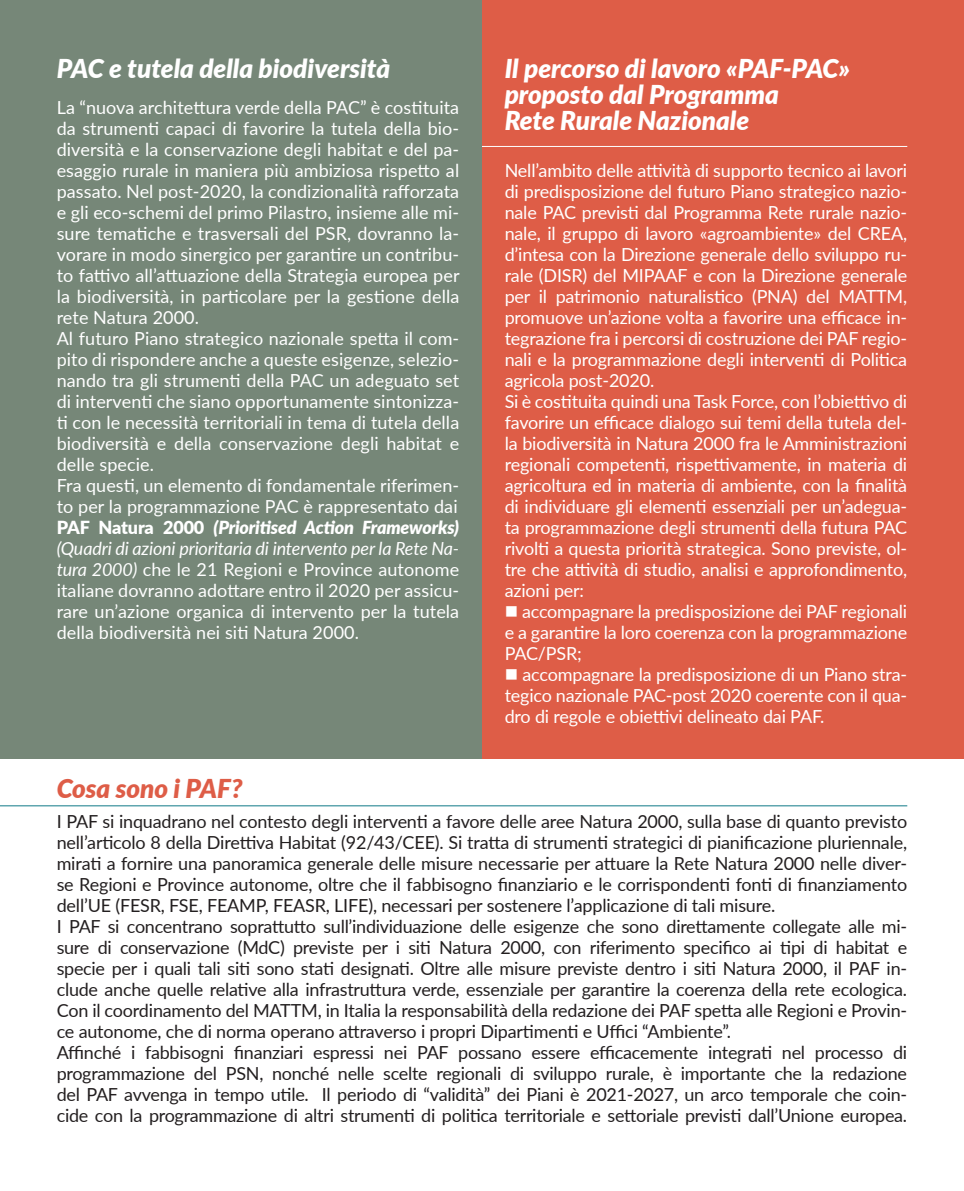
<style>
.page{position:relative;width:964px;height:1191px;background:#fff}
.page>*{position:absolute;margin:0;border:0;box-sizing:border-box;transform-origin:0 0}
.Titoletto{font:italic 900 26px/26px "Lato";color:#fff}
.Titoletto-2{font:italic 900 26px "Lato";color:#de5d47}
.Testo{font:18px/21px "Lato";letter-spacing:-.01em;color:#fff;text-align:justify}
.Testo-2{font:18px/21px "Lato";letter-spacing:-.01em;color:#231f20;text-align:justify}
.s1{font-weight:900}
.s2{font-weight:900;font-style:italic}
.s3{font-style:italic}
</style>
<div class="page">
<div style="left:0;top:0;width:482px;height:758px;background:#768778"></div>
<div style="left:482px;top:0;width:482px;height:758px;background:#de5d47"></div>
<hr style="left:482px;top:146px;width:425px;height:1px;background:#fff">
<hr style="left:0;top:805px;width:907px;height:1px;background:#107987">
<p class="Titoletto" style="left:57px;top:54px;width:335px">PAC e tutela della biodiversità</p>
<p class="Testo" style="left:57px;top:96px;width:404px">La “nuova architettura verde della PAC” è costituita da strumenti capaci di favorire la tutela della bio&shy;diversità e la conservazione degli habitat e del pa&shy;esaggio rurale in maniera più ambiziosa rispetto al passato. Nel post-2020, la condizionalità rafforzata e gli eco-schemi del primo Pilastro, insieme alle mi&shy;sure tematiche e trasversali del PSR, dovranno la&shy;vorare in modo sinergico per garantire un contribu&shy;to fattivo all’attuazione della Strategia europea per la biodiversità, in particolare per la gestione della rete Natura 2000.</p>
<p class="Testo" style="left:57px;top:327px;width:404px">Al futuro Piano strategico nazionale spetta il com&shy;pito di rispondere anche a queste esigenze, selezio&shy;nando tra gli strumenti della PAC un adeguato set di interventi che siano opportunamente sintonizza&shy;ti con le necessità territoriali in tema di tutela della biodiversità e della conservazione degli habitat e delle specie.</p>
<p class="Testo" style="left:57px;top:474px;width:404px">Fra questi, un elemento di fondamentale riferimen&shy;to per la programmazione PAC è rappresentato dai</p>
<p class="Testo" style="left:57px;top:516px;width:404px"><span class="s1">PAF Natura 2000</span> <span class="s2">(Prioritised Action Frameworks) </span><span class="s3">(Quadri di azioni prioritaria di intervento per la Rete Na&shy;tura 2000)</span> che le 21 Regioni e Province autonome italiane dovranno adottare entro il 2020 per assicu&shy;rare un’azione organica di intervento per la tutela della biodiversità nei siti Natura 2000.</p>
<p class="Titoletto" style="left:505px;top:54px;width:347px">Il percorso di lavoro «PAF-PAC» proposto dal Programma</p>
<p class="Titoletto" style="left:505px;top:106px;width:246px">Rete Rurale Nazionale</p>
<p class="Testo" style="left:505px;top:159px;width:404px">Nell’ambito delle attività di supporto tecnico ai lavori di predisposizione del futuro Piano strategico nazio&shy;nale PAC previsti dal Programma Rete rurale nazio&shy;nale, il gruppo di lavoro «agroambiente» del CREA, d’intesa con la Direzione generale dello sviluppo ru&shy;rale (DISR) del MIPAAF e con la Direzione generale per il patrimonio naturalistico (PNA) del MATTM, promuove un’azione volta a favorire una efficace in&shy;tegrazione fra i percorsi di costruzione dei PAF regio&shy;nali e la programmazione degli interventi di Politica agricola post-2020.</p>
<p class="Testo" style="left:505px;top:390px;width:404px">Si è costituita quindi una Task Force, con l’obiettivo di favorire un efficace dialogo sui temi della tutela del&shy;la biodiversità in Natura 2000 fra le Amministrazioni regionali competenti, rispettivamente, in materia di agricoltura ed in materia di ambiente, con la finalità di individuare gli elementi essenziali per un’adegua&shy;ta programmazione degli strumenti della futura PAC rivolti a questa priorità strategica. Sono previste, ol&shy;tre che attività di studio, analisi e approfondimento, azioni per:</p>
<p class="Testo" style="left:505px;top:600px;width:404px">■ accompagnare la predisposizione dei PAF regionali e a garantire la loro coerenza con la programmazione PAC/PSR;</p>
<p class="Testo" style="left:505px;top:663px;width:404px">■ accompagnare la predisposizione di un Piano stra&shy;tegico nazionale PAC-post 2020 coerente con il qua&shy;dro di regole e obiettivi delineato dai PAF.</p>
<p class="Titoletto-2" style="left:57px;top:769px;width:187px">Cosa sono i PAF?</p>
<p class="Testo-2" style="left:57px;top:810px;width:852px">I PAF si inquadrano nel contesto degli interventi a favore delle aree Natura 2000, sulla base di quanto previsto nell’articolo 8 della Direttiva Habitat (92/43/CEE). Si tratta di strumenti strategici di pianificazione pluriennale, mirati a fornire una panoramica generale delle misure necessarie per attuare la Rete Natura 2000 nelle diver&shy;se Regioni e Province autonome, oltre che il fabbisogno finanziario e le corrispondenti fonti di finanziamento dell’UE (FESR, FSE, FEAMP, FEASR, LIFE), necessari per sostenere l’applicazione di tali misure.</p>
<p class="Testo-2" style="left:57px;top:915px;width:852px">I PAF si concentrano soprattutto sull’individuazione delle esigenze che sono direttamente collegate alle mi&shy;sure di conservazione (MdC) previste per i siti Natura 2000, con riferimento specifico ai tipi di habitat e specie per i quali tali siti sono stati designati. Oltre alle misure previste dentro i siti Natura 2000, il PAF in&shy;clude anche quelle relative alla infrastruttura verde, essenziale per garantire la coerenza della rete ecologica.</p>
<p class="Testo-2" style="left:57px;top:999px;width:852px">Con il coordinamento del MATTM, in Italia la responsabilità della redazione dei PAF spetta alle Regioni e Provin&shy;ce autonome, che di norma operano attraverso i propri Dipartimenti e Uffici “Ambiente”.</p>
<p class="Testo-2" style="left:57px;top:1041px;width:852px">Affinché i fabbisogni finanziari espressi nei PAF possano essere efficacemente integrati nel processo di programmazione del PSN, nonché nelle scelte regionali di sviluppo rurale, è importante che la redazione del PAF avvenga in tempo utile. Il periodo di “validità” dei Piani è 2021-2027, un arco temporale che coin&shy;cide con la programmazione di altri strumenti di politica territoriale e settoriale previsti dall’Unione europea.</p>
</div>
